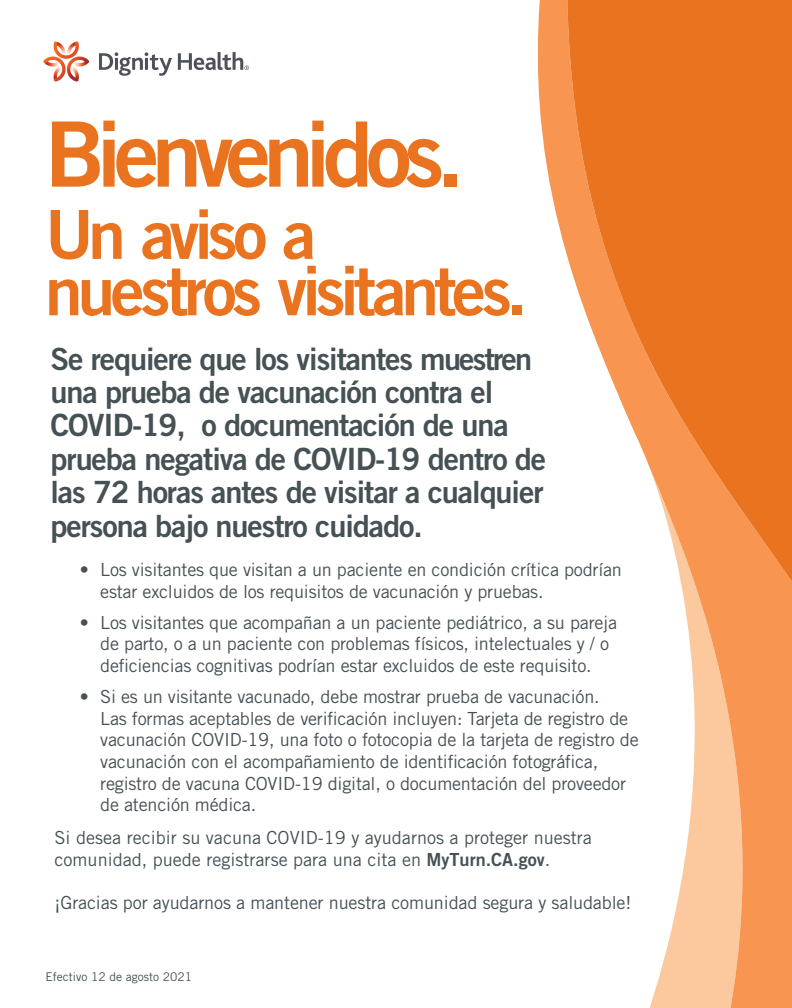
<style>
.page{position:relative;width:792px;height:1008px;background:#fff}
.page>*{position:absolute;margin:0;border:0;box-sizing:border-box;transform-origin:0 0}
.Inside_Intro_Copy{font:90.25px "Trade Gothic LT Std Bd 2";letter-spacing:-.085em;color:#e9731e}
.Inside_Intro_Copy-2{font:67.7px/56.4px "Trade Gothic LT Std Bd 2";letter-spacing:-.07em;color:#e9731e}
.t1{font:30.7px/33.4px "Trade Gothic LT Std Bd 2";letter-spacing:-.035em;color:#465155}
.t2{font:18.05px/21.6px "Trade Gothic LT Std";letter-spacing:-.01em;color:#465155}
.t3{font:12px "Trade Gothic LT Std";color:#465155}
.s1{font-family:"Trade Gothic LT Std Bd 2"}
</style>
<div class="page">
<svg style="left:538px;top:0;width:254px;height:1008px"></svg>
<img style="left:43px;top:41px;width:206px;height:41px">
<p class="Inside_Intro_Copy" style="left:45px;top:98px;width:421px">Bienvenidos.</p>
<p class="Inside_Intro_Copy-2" style="left:45px;top:205px;width:484px">Un aviso a nuestros visitantes.</p>
<p class="t1" style="left:51px;top:341px;width:497px">Se requiere que los visitantes muestren una prueba de vacunación contra el COVID-19, o documentación de una prueba negativa de COVID-19 dentro de las 72 horas antes de visitar a cualquier persona bajo nuestro cuidado.</p>
<p class="t2" style="left:100px;top:559px;width:523px;text-indent:-20px">• Los visitantes que visitan a un paciente en condición crítica podrían estar excluidos de los requisitos de vacunación y pruebas.</p>
<p class="t2" style="left:100px;top:611px;width:518px;text-indent:-20px">• Los visitantes que acompañan a un paciente pediátrico, a su pareja de parto, o a un paciente con problemas físicos, intelectuales y / o deficiencias cognitivas podrían estar excluidos de este requisito.</p>
<p class="t2" style="left:100px;top:686px;width:540px;text-indent:-20px">• Si es un visitante vacunado, debe mostrar prueba de vacunación.<br>Las formas aceptables de verificación incluyen: Tarjeta de registro de vacunación COVID-19, una foto o fotocopia de la tarjeta de registro de vacunación con el acompañamiento de identificación fotográfica, registro de vacuna COVID-19 digital, o documentación del proveedor de atención médica.</p>
<p class="t2" style="left:55px;top:827px;width:539px">Si desea recibir su vacuna COVID-19 y ayudarnos a proteger nuestra comunidad, puede registrarse para una cita en <span class="s1">MyTurn.CA.gov</span>.</p>
<p class="t2" style="left:55px;top:892px;width:578px">¡Gracias por ayudarnos a mantener nuestra comunidad segura y saludable!</p>
<p class="t3" style="left:46px;top:969px;width:148px">Efectivo 12 de agosto 2021</p>
</div>
